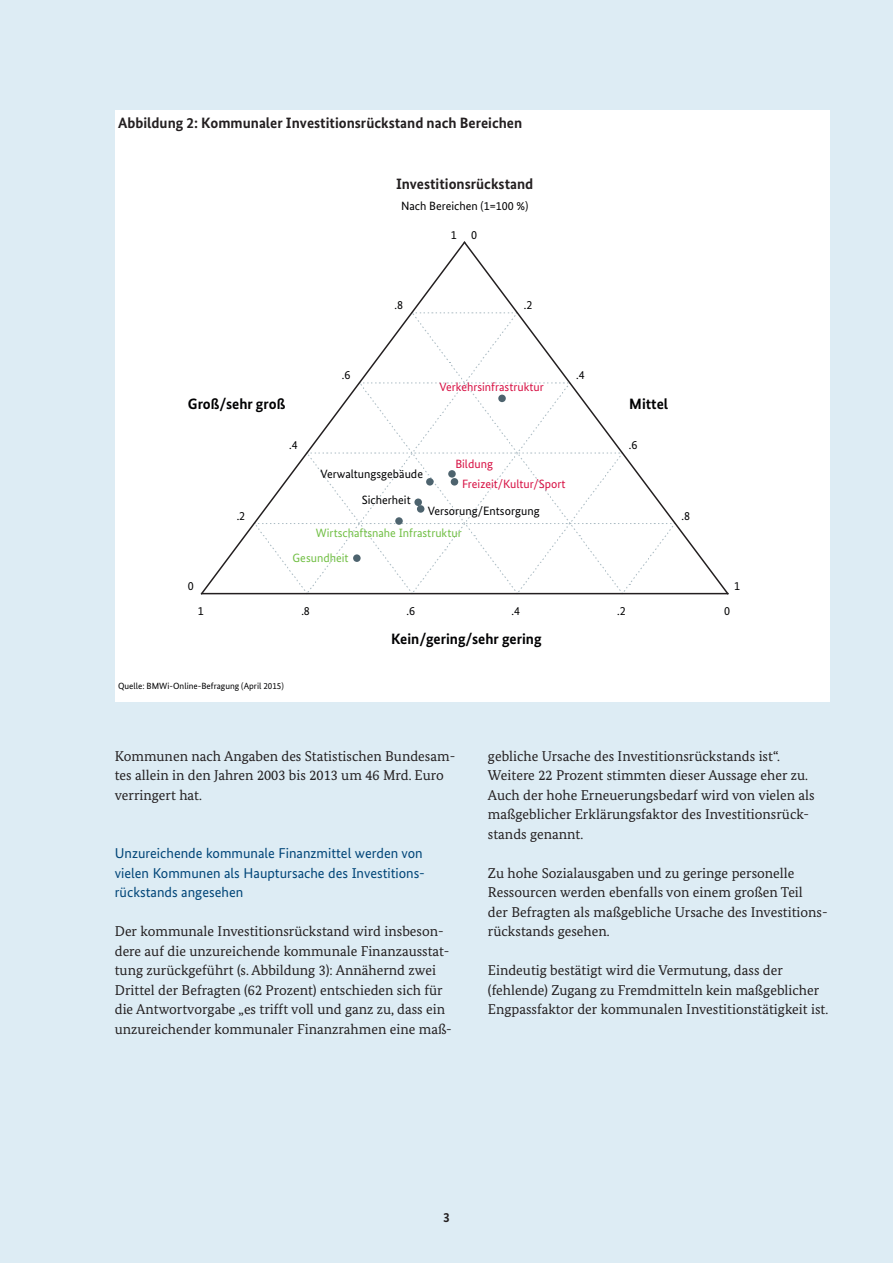
<style>
.page{position:relative;width:893px;height:1263px;background:#ddecf4}
.page>*{position:absolute;margin:0;border:0;box-sizing:border-box;transform-origin:0 0}
.t1{font:700 15px "Bundes Sans";color:#231f20}
.t2{font:700 15px "Bundes Sans";color:#000002}
.t3{font:14.25px/19.5px "Bundes Serif";color:#231f20}
.t4{font:14.25px/19.5px "Bundes Sans";color:#004578}
.t5{font:700 13.5px "Bundes Sans";color:#231f20}
.t6{font:12px "Bundes Sans";color:#000002}
.t7{font:12px/20.5px "Bundes Sans";color:#d71043}
.t8{font:12px/25.2px "Bundes Sans";color:#71bf44}
.t9{font:9px "Bundes Sans";color:#000002}
</style>
<div class="page">
<div style="left:115px;top:111px;width:714px;height:591px;background:#fff"></div>
<svg style="left:200px;top:244px;width:262px;height:351px"></svg>
<svg style="left:462px;top:241px;width:267px;height:354px"></svg>
<hr style="left:202px;top:593px;width:526px;height:1px;background:#231f20">
<div style="left:448px;top:470px;width:8px;height:8px;background:#4d636e;border-radius:50%"></div>
<div style="left:451px;top:478px;width:7px;height:8px;background:#4d636e;border-radius:50%"></div>
<div style="left:426px;top:478px;width:8px;height:8px;background:#4d636e;border-radius:50%"></div>
<div style="left:498px;top:395px;width:8px;height:7px;background:#4d636e;border-radius:50%"></div>
<div style="left:395px;top:517px;width:8px;height:8px;background:#4d636e;border-radius:50%"></div>
<div style="left:353px;top:554px;width:8px;height:8px;background:#4d636e;border-radius:50%"></div>
<div style="left:414px;top:498px;width:8px;height:8px;background:#4d636e;border-radius:50%"></div>
<div style="left:417px;top:505px;width:7px;height:8px;background:#4d636e;border-radius:50%"></div>
<p class="t1" style="left:118px;top:113px;width:406px">Abbildung 2: Kommunaler Investitionsrückstand nach Bereichen</p>
<p class="t1" style="left:396px;top:174px;width:139px">Investitionsrückstand</p>
<p class="t6" style="left:401px;top:199px;width:129px">Nach Bereichen (1=100 %)</p>
<p class="t6" style="left:342px;top:368px;width:10px">.6</p>
<p class="t6" style="left:394px;top:298px;width:10px">.8</p>
<p class="t6" style="left:451px;top:227px;width:28px">1 0</p>
<p class="t6" style="left:524px;top:298px;width:10px">.2</p>
<p class="t7" style="left:439px;top:376px;width:106px">Verkehrsinfrastruktur</p>
<p class="t6" style="left:576px;top:368px;width:10px">.4</p>
<p class="t2" style="left:188px;top:394px;width:99px">Groß/sehr groß</p>
<p class="t2" style="left:629px;top:394px;width:40px">Mittel</p>
<p class="t6" style="left:188px;top:578px;width:7px">0</p>
<p class="t6" style="left:237px;top:508px;width:10px">.2</p>
<p class="t6" style="left:289px;top:438px;width:10px">.4</p>
<p class="t6" style="left:320px;top:467px;width:104px">Verwaltungsgebäude</p>
<p class="t6" style="left:362px;top:492px;width:50px">Sicherheit</p>
<p class="t7" style="left:462px;top:453px;width:105px;text-indent:-7px">Bildung<br>Freizeit/Kultur/Sport</p>
<p class="t6" style="left:428px;top:504px;width:113px">Versorung/Entsorgung</p>
<p class="t8" style="left:293px;top:520px;width:171px;text-indent:23px">Wirtschaftsnahe Infrastruktur<br>Gesundheit</p>
<p class="t6" style="left:629px;top:438px;width:10px">.6</p>
<p class="t6" style="left:681px;top:508px;width:10px">.8</p>
<p class="t6" style="left:734px;top:578px;width:7px">1</p>
<p class="t6" style="left:198px;top:603px;width:7px">1</p>
<p class="t6" style="left:301px;top:603px;width:10px">.8</p>
<p class="t6" style="left:406px;top:603px;width:10px">.6</p>
<p class="t6" style="left:512px;top:603px;width:10px">.4</p>
<p class="t6" style="left:617px;top:603px;width:10px">.2</p>
<p class="t6" style="left:724px;top:603px;width:7px">0</p>
<p class="t9" style="left:118px;top:681px;width:167px">Quelle: BMWi-Online-Befragung (April 2015)</p>
<p class="t2" style="left:391px;top:630px;width:152px">Kein/gering/sehr gering</p>
<p class="t3" style="left:115px;top:746px;width:342px">Kommunen nach Angaben des Statistischen Bundesam&shy;tes allein in den Jahren 2003 bis 2013 um 46 Mrd. Euro verringert hat.</p>
<p class="t4" style="left:115px;top:843px;width:312px">Unzureichende kommunale Finanzmittel werden von vielen Kommunen als Hauptursache des Investitions&shy;rückstands angesehen</p>
<p class="t3" style="left:115px;top:921px;width:338px">Der kommunale Investitionsrückstand wird insbeson&shy;dere auf die unzureichende kommunale Finanzausstat&shy;tung zurückgeführt (s. Abbildung 3): Annähernd zwei Drittel der Befragten (62 Prozent) entschieden sich für die Antwortvorgabe „es trifft voll und ganz zu, dass ein unzureichender kommunaler Finanzrahmen eine maß-</p>
<p class="t3" style="left:488px;top:746px;width:328px">gebliche Ursache des Investitionsrückstands ist“.<br>Weitere 22 Prozent stimmten dieser Aussage eher zu.<br>Auch der hohe Erneuerungsbedarf wird von vielen als maßgeblicher Erklärungsfaktor des Investitionsrück&shy;stands genannt.</p>
<p class="t3" style="left:488px;top:863px;width:341px">Zu hohe Sozialausgaben und zu geringe personelle Ressourcen werden ebenfalls von einem großen Teil<br>der Befragten als maßgebliche Ursache des Investitions&shy;rückstands gesehen.</p>
<p class="t3" style="left:488px;top:960px;width:342px">Eindeutig bestätigt wird die Vermutung, dass der (fehlende) Zugang zu Fremdmitteln kein maßgeblicher<br>Engpassfaktor der kommunalen Investitionstätigkeit ist.</p>
<p class="t5" style="left:443px;top:1209px;width:8px">3</p>
</div>
